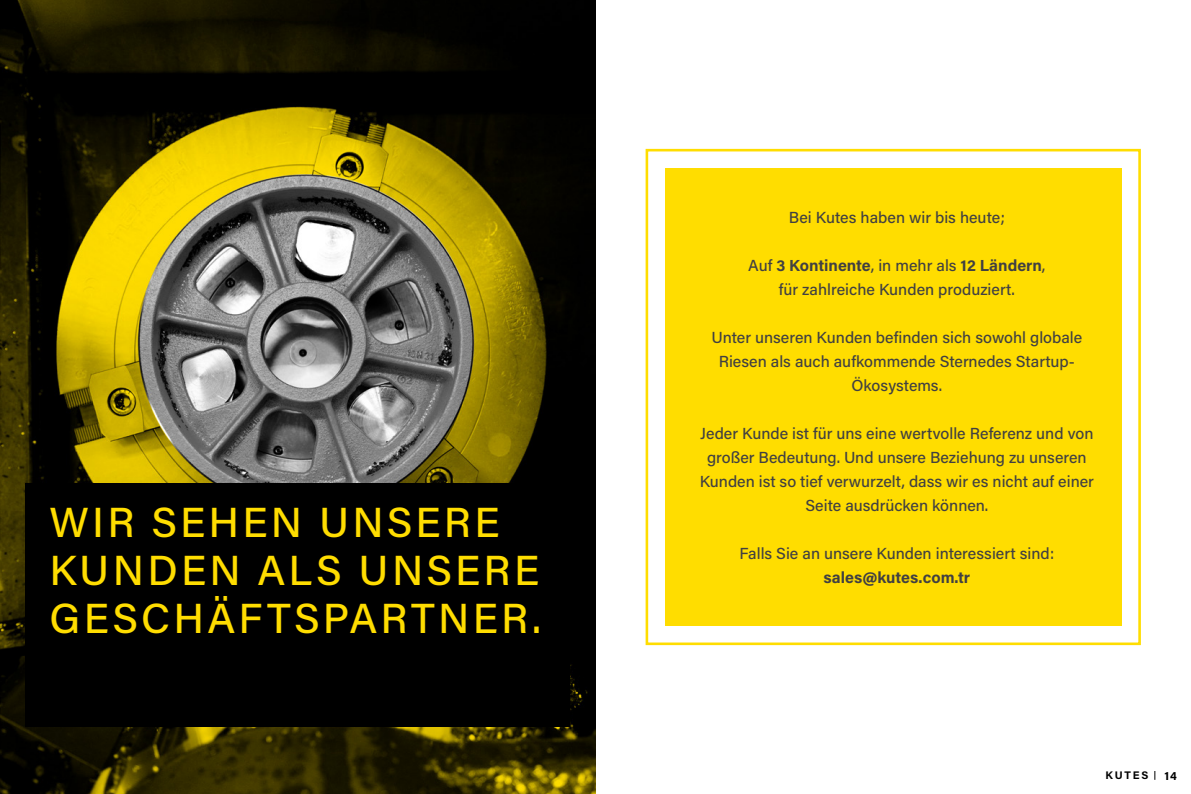
<style>
.page{position:relative;width:1191px;height:794px;background:#fff}
.page>*{position:absolute;margin:0;border:0;box-sizing:border-box;transform-origin:0 0}
.t1{font:500 42px/48px "Acumin Pro";letter-spacing:.075em;color:#fd0}
.t2{font:500 16px/24px "Acumin Pro";color:#414042;text-align:center}
.t3{font:700 16px "Acumin Pro";color:#414042}
.t4{font:700 12px "Acumin Pro";color:#000}
.t5{font:700 11px "Acumin Pro";letter-spacing:.165em;color:#000}
.s1{font-weight:700}
</style>
<div class="page">
<img style="left:0;top:0;width:595px;height:794px">
<div style="left:665px;top:168px;width:456px;height:457px;background:#fd0"></div>
<div style="left:645px;top:149px;width:495px;height:496px;border:3px solid #fd0"></div>
<div style="left:26px;top:483px;width:544px;height:243px;background:#000"></div>
<h1 class="t1" style="left:50px;top:496px;width:493px">WIR SEHEN UNSERE<br>KUNDEN ALS UNSERE<br>GESCHÄFTSPARTNER.</h1>
<p class="t2" style="left:789px;top:204px;width:217px">Bei Kutes haben wir bis heute;</p>
<p class="t2" style="left:748px;top:252px;width:299px">Auf <span class="s1">3 Kontinente</span>, in mehr als <span class="s1">12 Ländern</span>, für zahlreiche Kunden produziert.</p>
<p class="t2" style="left:711px;top:324px;width:372px">Unter unseren Kunden befinden sich sowohl globale<br>Riesen als auch aufkommende Sternedes Startup-<br>Ökosystems.</p>
<p class="t2" style="left:699px;top:420px;width:396px">Jeder Kunde ist für uns eine wertvolle Referenz und von großer Bedeutung. Und unsere Beziehung zu unseren Kunden ist so tief verwurzelt, dass wir es nicht auf einer Seite ausdrücken können.</p>
<p class="t2" style="left:739px;top:540px;width:316px">Falls Sie an unsere Kunden interessiert sind:</p>
<p class="t3" style="left:823px;top:566px;width:148px">sales@kutes.com.tr</p>
<p class="t5" style="left:1105px;top:768px;width:44px">KUTES</p>
<p class="t4" style="left:1164px;top:767px;width:14px">14</p>
</div>
